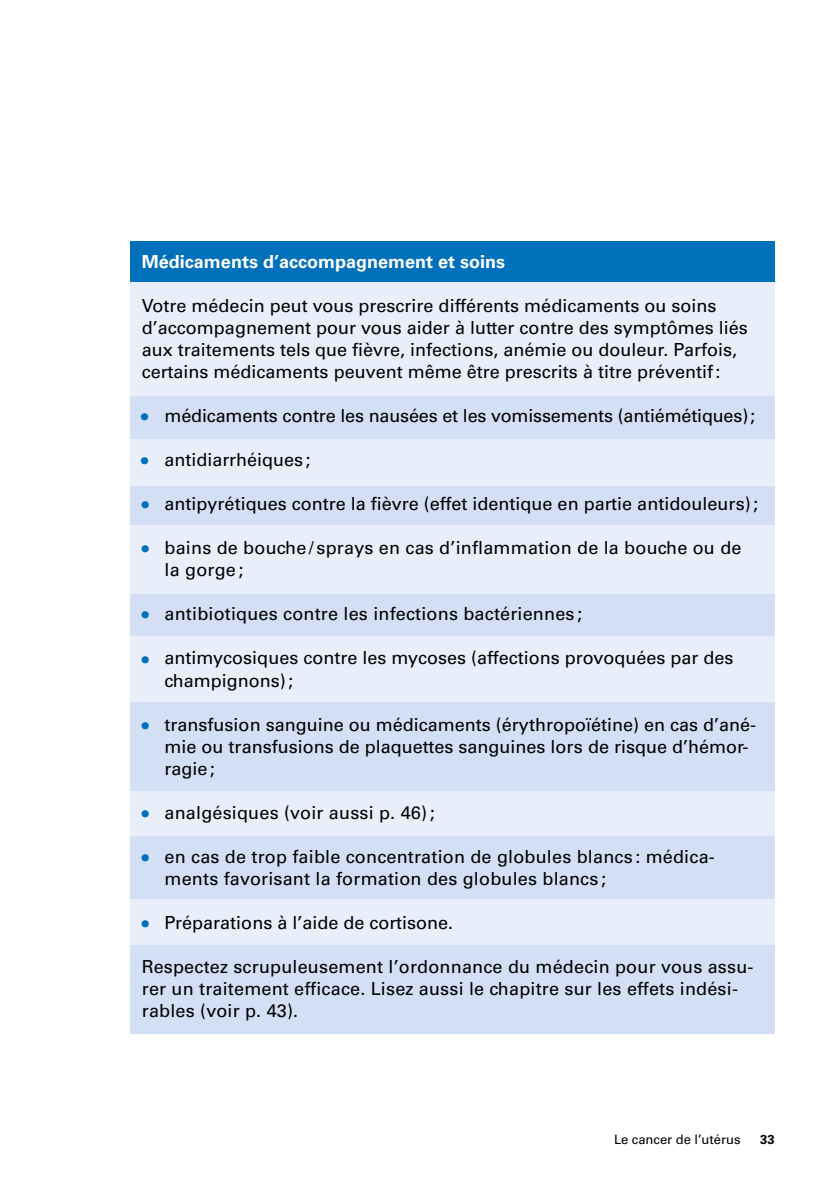
<style>
.page{position:relative;width:840px;height:1191px;background:#fff}
.page>*{position:absolute;margin:0;border:0;box-sizing:border-box;transform-origin:0 0}
.t1{font:18px/22px "Univers LT Std";color:#000}
.t2{font:700 18px "Univers LT Std";color:#fff}
.t3{font:13px "Univers LT Std";color:#000}
.t4{font:700 13px "Univers LT Std";color:#000}
.s1{font-weight:700;font-size:20px;color:#0070ba}
</style>
<div class="page">
<div style="left:130px;top:244px;width:644px;height:789px;background:#d3dff4"></div>
<div style="left:130px;top:255px;width:644px;height:140px;background:#e9effa"></div>
<div style="left:130px;top:439px;width:644px;height:47px;background:#e9effa"></div>
<div style="left:130px;top:791px;width:644px;height:44px;background:#e9effa"></div>
<div style="left:130px;top:899px;width:644px;height:46px;background:#e9effa"></div>
<div style="left:130px;top:526px;width:644px;height:68px;background:#e9effa"></div>
<div style="left:130px;top:241px;width:644px;height:41px;background:#0070ba"></div>
<div style="left:131px;top:636px;width:643px;height:66px;background:#e9effa"></div>
<p class="t2" style="left:142px;top:251px;width:365px">Médicaments d’accompagnement et soins</p>
<p class="t1" style="left:142px;top:295px;width:607px">Votre médecin peut vous prescrire différents médicaments ou soins d’accompagnement pour vous aider à lutter contre des symptômes liés aux traitements tels que fièvre, infections, anémie ou douleur. Parfois, certains médicaments peuvent même être prescrits à titre préventif:</p>
<p class="t1" style="left:141px;top:405px;width:615px"><span class="s1">•</span> médicaments contre les nausées et les vomissements (antiémétiques);</p>
<p class="t1" style="left:141px;top:449px;width:171px"><span class="s1">•</span> antidiarrhéiques;</p>
<p class="t1" style="left:142px;top:493px;width:617px"><span class="s1">•</span> antipyrétiques contre la fièvre (effet identique en partie antidouleurs);</p>
<p class="t1" style="left:164px;top:537px;width:578px;text-indent:-23px"><span class="s1">•</span> bains de bouche / sprays en cas d’inflammation de la bouche ou de la gorge ;</p>
<p class="t1" style="left:142px;top:603px;width:441px"><span class="s1">•</span> antibiotiques contre les infections bactériennes ;</p>
<p class="t1" style="left:164px;top:647px;width:570px;text-indent:-23px"><span class="s1">•</span> antimycosiques contre les mycoses (affections provoquées par des champignons);</p>
<p class="t1" style="left:164px;top:713px;width:593px;text-indent:-23px"><span class="s1">•</span> transfusion sanguine ou médicaments (érythropoïétine) en cas d’ané&shy;mie ou transfusions de plaquettes sanguines lors de risque d’hémor&shy;ragie;</p>
<p class="t1" style="left:142px;top:801px;width:294px"><span class="s1">•</span> analgésiques (voir aussi p. 46);</p>
<p class="t1" style="left:164px;top:845px;width:551px;text-indent:-23px"><span class="s1">•</span> en cas de trop faible concentration de globules blancs : médica&shy;ments favorisant la formation des globules blancs ;</p>
<p class="t1" style="left:142px;top:911px;width:312px"><span class="s1">•</span> Préparations à l’aide de cortisone.</p>
<p class="t1" style="left:142px;top:955px;width:612px">Respectez scrupuleusement l’ordonnance du médecin pour vous assu&shy;rer un traitement efficace. Lisez aussi le chapitre sur les effets indési&shy;rables (voir p. 43).</p>
<p class="t3" style="left:613px;top:1132px;width:128px">Le cancer de l’utérus</p>
<p class="t4" style="left:759px;top:1132px;width:16px">33</p>
</div>
